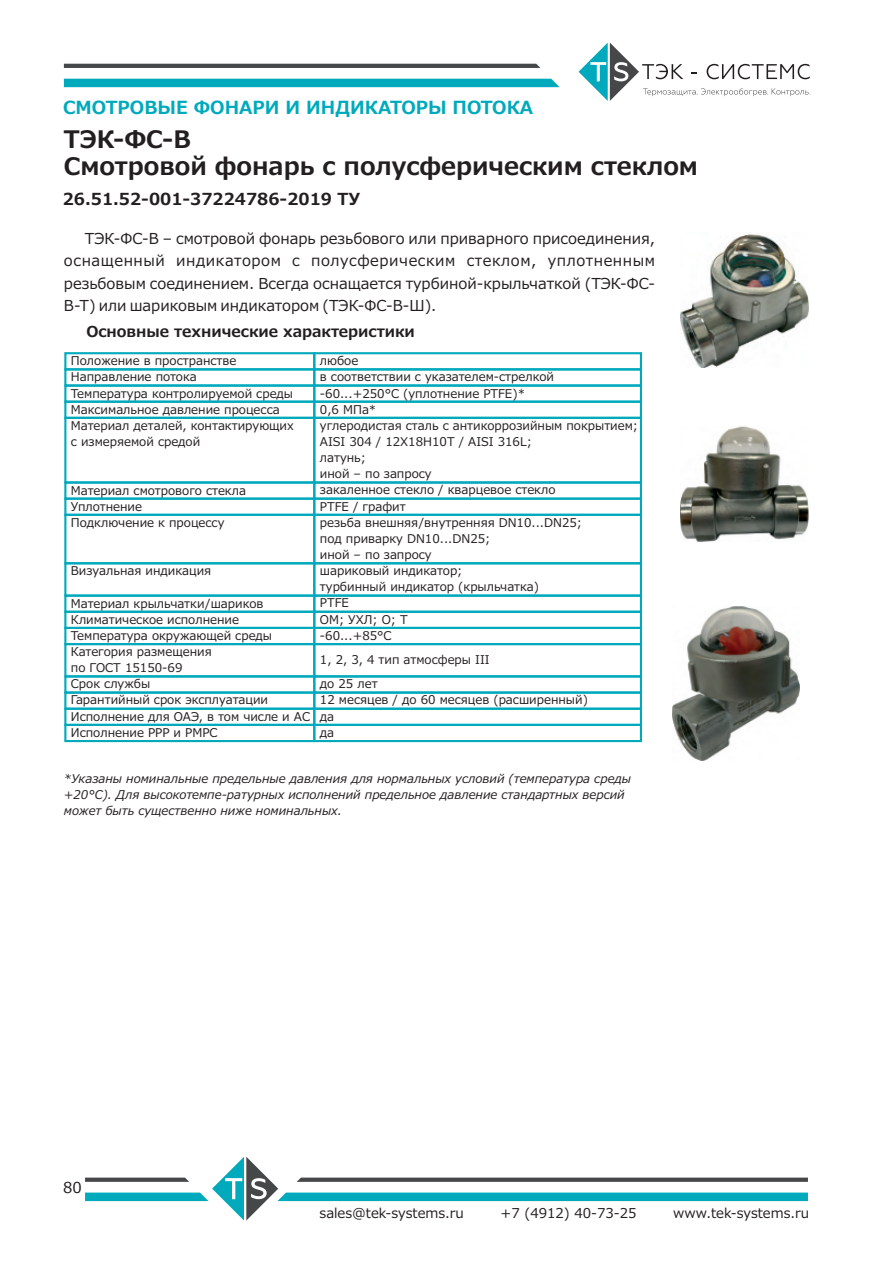
<style>
.page{position:relative;width:893px;height:1263px;background:#fff}
.page>*{position:absolute;margin:0;border:0;box-sizing:border-box;transform-origin:0 0}
.t1{font:700 24px/26.4px "Meiryo";color:#231f20}
.t2{font:700 18px "Meiryo";color:#00aabc}
.t3{font:700 16.5px "Meiryo";color:#231f20}
.t4{font:15px/22.5px "Meiryo";color:#231f20;text-align:justify}
.t5{font:700 15px "Meiryo";color:#231f20}
.t6{font:13.5px "Meiryo";color:#231f20}
.t7{font:12px/16.2px "Meiryo";color:#231f20}
.t8{font:italic 12px/16.2px "Meiryo";color:#231f20}
</style>
<div class="page">
<div style="left:64px;top:352px;width:251px;height:18px;border:2px solid #00aabc"></div>
<div style="left:64px;top:368px;width:251px;height:19px;border:2px solid #00aabc"></div>
<div style="left:64px;top:384px;width:251px;height:19px;border:2px solid #00aabc"></div>
<div style="left:64px;top:401px;width:251px;height:18px;border:2px solid #00aabc"></div>
<div style="left:64px;top:417px;width:251px;height:67px;border:2px solid #00aabc"></div>
<div style="left:64px;top:481px;width:251px;height:19px;border:2px solid #00aabc"></div>
<div style="left:64px;top:498px;width:251px;height:18px;border:2px solid #00aabc"></div>
<div style="left:64px;top:514px;width:251px;height:50px;border:2px solid #00aabc"></div>
<div style="left:64px;top:562px;width:251px;height:35px;border:2px solid #00aabc"></div>
<div style="left:64px;top:594px;width:251px;height:19px;border:2px solid #00aabc"></div>
<div style="left:64px;top:611px;width:251px;height:18px;border:2px solid #00aabc"></div>
<div style="left:64px;top:627px;width:251px;height:18px;border:2px solid #00aabc"></div>
<div style="left:64px;top:643px;width:251px;height:34px;border:2px solid #00aabc"></div>
<div style="left:64px;top:675px;width:251px;height:19px;border:2px solid #00aabc"></div>
<div style="left:64px;top:691px;width:251px;height:19px;border:2px solid #00aabc"></div>
<div style="left:64px;top:708px;width:251px;height:18px;border:2px solid #00aabc"></div>
<div style="left:64px;top:724px;width:251px;height:18px;border:2px solid #00aabc"></div>
<div style="left:313px;top:352px;width:329px;height:18px;border:2px solid #00aabc"></div>
<div style="left:313px;top:368px;width:329px;height:19px;border:2px solid #00aabc"></div>
<div style="left:313px;top:384px;width:329px;height:19px;border:2px solid #00aabc"></div>
<div style="left:313px;top:401px;width:329px;height:18px;border:2px solid #00aabc"></div>
<div style="left:313px;top:417px;width:329px;height:67px;border:2px solid #00aabc"></div>
<div style="left:313px;top:481px;width:329px;height:19px;border:2px solid #00aabc"></div>
<div style="left:313px;top:498px;width:329px;height:18px;border:2px solid #00aabc"></div>
<div style="left:313px;top:514px;width:329px;height:50px;border:2px solid #00aabc"></div>
<div style="left:313px;top:562px;width:329px;height:35px;border:2px solid #00aabc"></div>
<div style="left:313px;top:594px;width:329px;height:19px;border:2px solid #00aabc"></div>
<div style="left:313px;top:611px;width:329px;height:18px;border:2px solid #00aabc"></div>
<div style="left:313px;top:627px;width:329px;height:18px;border:2px solid #00aabc"></div>
<div style="left:313px;top:643px;width:329px;height:34px;border:2px solid #00aabc"></div>
<div style="left:313px;top:675px;width:329px;height:19px;border:2px solid #00aabc"></div>
<div style="left:313px;top:691px;width:329px;height:19px;border:2px solid #00aabc"></div>
<div style="left:313px;top:708px;width:329px;height:18px;border:2px solid #00aabc"></div>
<div style="left:313px;top:724px;width:329px;height:18px;border:2px solid #00aabc"></div>
<img style="left:681px;top:427px;width:127px;height:114px">
<img style="left:681px;top:233px;width:127px;height:135px">
<img style="left:672px;top:606px;width:127px;height:154px">
<hr style="left:64px;top:64px;width:476px;height:4px;background:#464748">
<div style="left:64px;top:79px;width:496px;height:8px;background:#00aabc"></div>
<svg style="left:579px;top:43px;width:231px;height:58px"></svg>
<svg style="left:85px;top:1157px;width:723px;height:63px"></svg>
<h2 class="t2" style="left:63px;top:98px;width:472px">СМОТРОВЫЕ ФОНАРИ И ИНДИКАТОРЫ ПОТОКА</h2>
<h1 class="t1" style="left:64px;top:126px;width:636px">ТЭК-ФС-В<br>Смотровой фонарь с полусферическим стеклом</h1>
<h3 class="t3" style="left:63px;top:190px;width:299px">26.51.52-001-37224786-2019 ТУ</h3>
<p class="t4" style="left:64px;top:227px;width:593px;text-indent:21px">ТЭК-ФС-В – смотровой фонарь резьбового или приварного присоединения, оснащенный индикатором с полусферическим стеклом, уплотненным резьбовым соединением. Всегда оснащается турбиной-крыльчаткой (ТЭК-ФС-В-Т) или шариковым индикатором (ТЭК-ФС-В-Ш).</p>
<p class="t5" style="left:86px;top:324px;width:330px">Основные технические характеристики</p>
<p class="t7" style="left:71px;top:353px;width:224px">Положение в пространстве<br>Направление потока<br>Температура контролируемой среды<br>Максимальное давление процесса<br>Материал деталей, контактирующих с измеряемой средой</p>
<p class="t7" style="left:71px;top:482px;width:177px">Материал смотрового стекла<br>Уплотнение<br>Подключение к процессу</p>
<p class="t7" style="left:71px;top:563px;width:142px">Визуальная индикация</p>
<p class="t7" style="left:71px;top:595px;width:241px">Материал крыльчатки/шариков<br>Климатическое исполнение<br>Температура окружающей среды<br>Категория размещения<br>по ГОСТ 15150-69<br>Срок службы<br>Гарантийный срок эксплуатации<br>Исполнение для ОАЭ, в том числе и АС<br>Исполнение РРР и РМРС</p>
<p class="t7" style="left:320px;top:353px;width:320px">любое<br>в соответствии с указателем-стрелкой<br>-60...+250°С (уплотнение PTFE)*<br>0,6 МПа*<br>углеродистая сталь с антикоррозийным покрытием;<br>AISI 304 / 12Х18Н10Т / AISI 316L;<br>латунь;<br>иной – по запросу<br>закаленное стекло / кварцевое стекло<br>PTFE / графит<br>резьба внешняя/внутренняя DN10...DN25;<br>под приварку DN10...DN25;<br>иной – по запросу<br>шариковый индикатор;<br>турбинный индикатор (крыльчатка)<br>PTFE<br>ОМ; УХЛ; О; Т<br>-60...+85°С</p>
<p class="t7" style="left:320px;top:647px;width:171px;line-height:24.6px">1, 2, 3, 4 тип атмосферы III до 25 лет</p>
<p class="t7" style="left:320px;top:692px;width:269px">12 месяцев / до 60 месяцев (расширенный) да<br>да</p>
<p class="t8" style="left:64px;top:770px;width:569px">*Указаны номинальные предельные давления для нормальных условий (температура среды +20°С). Для высокотемпе-ратурных исполнений предельное давление стандартных версий может быть существенно ниже номинальных.</p>
<p class="t4" style="left:63px;top:1176px;width:20px">80</p>
<p class="t6" style="left:320px;top:1206px;width:146px">sales@tek-systems.ru</p>
<p class="t6" style="left:501px;top:1206px;width:138px">+7 (4912) 40-73-25</p>
<p class="t6" style="left:673px;top:1206px;width:137px">www.tek-systems.ru</p>
</div>
